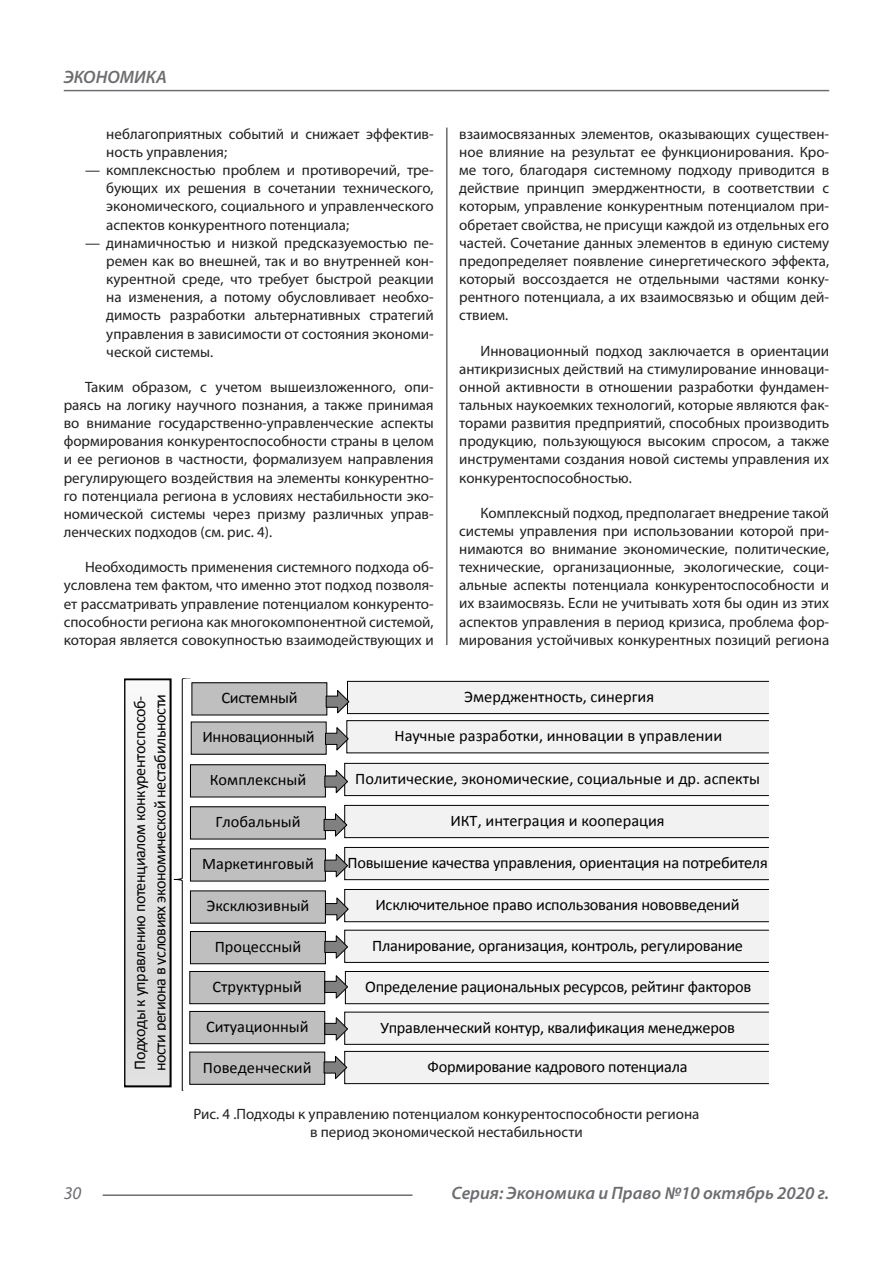
<style>
.page{position:relative;width:893px;height:1263px;background:#fff}
.page>*{position:absolute;margin:0;border:0;box-sizing:border-box;transform-origin:0 0}
.t1{font:italic 600 18px "Myriad Pro";color:#6c6d70}
.t2{font:italic 18px "Myriad Pro";color:#6c6d70}
.t3{font:16.35px "Calibri";letter-spacing:-.025em;color:#000}
.t4{font:16.05px "Calibri";letter-spacing:-.01em;color:#000}
.Статья_текст{font:15px/18.1px "Myriad Pro";color:#231f20;text-align:justify}
</style>
<div class="page">
<hr style="left:446px;top:128px;width:1px;height:1007px;background:#231f20">
<hr style="left:103px;top:1194px;width:309px;height:2px;background:#6c6d70">
<hr style="left:64px;top:90px;width:765px;height:1px;background:#6c6d70">
<div style="left:442px;top:645px;width:11px;height:508px;background:#fff"></div>
<div style="left:191px;top:722px;width:135px;height:32px;background:#bfbfbf"></div>
<div style="left:190px;top:765px;width:135px;height:32px;background:#bfbfbf"></div>
<div style="left:190px;top:764px;width:136px;height:33px;border:1px solid #000"></div>
<div style="left:190px;top:807px;width:135px;height:32px;background:#bfbfbf"></div>
<div style="left:190px;top:849px;width:135px;height:32px;background:#bfbfbf"></div>
<div style="left:190px;top:891px;width:135px;height:32px;background:#bfbfbf"></div>
<div style="left:190px;top:931px;width:135px;height:33px;background:#bfbfbf"></div>
<div style="left:190px;top:931px;width:136px;height:33px;border:1px solid #000"></div>
<div style="left:190px;top:971px;width:135px;height:33px;background:#bfbfbf"></div>
<div style="left:189px;top:971px;width:136px;height:33px;border:1px solid #000"></div>
<div style="left:190px;top:1011px;width:135px;height:33px;background:#bfbfbf"></div>
<div style="left:189px;top:1011px;width:136px;height:33px;border:1px solid #000"></div>
<div style="left:190px;top:1052px;width:135px;height:32px;background:#bfbfbf"></div>
<div style="left:189px;top:1052px;width:136px;height:33px;border:1px solid #000"></div>
<div style="left:347px;top:721px;width:423px;height:32px;background:#f2f2f2"></div>
<div style="left:346px;top:720px;width:424px;height:33px;border:1px solid #000"></div>
<div style="left:124px;top:679px;width:47px;height:407px;background:linear-gradient(to bottom,#f6f6f6,#d4d4d4)"></div>
<div style="left:123px;top:678px;width:49px;height:409px;border:2px solid #000"></div>
<svg style="left:325px;top:727px;width:24px;height:24px"></svg>
<svg style="left:324px;top:763px;width:443px;height:33px"></svg>
<svg style="left:324px;top:805px;width:443px;height:33px"></svg>
<svg style="left:324px;top:847px;width:443px;height:33px"></svg>
<svg style="left:325px;top:889px;width:442px;height:33px"></svg>
<svg style="left:324px;top:930px;width:443px;height:33px"></svg>
<svg style="left:324px;top:971px;width:443px;height:33px"></svg>
<svg style="left:324px;top:1012px;width:443px;height:33px"></svg>
<svg style="left:324px;top:1051px;width:443px;height:33px"></svg>
<svg style="left:173px;top:680px;width:18px;height:409px"></svg>
<div style="left:192px;top:683px;width:135px;height:32px;background:#bfbfbf"></div>
<div style="left:192px;top:682px;width:135px;height:33px;border:1px solid #000"></div>
<svg style="left:326px;top:681px;width:441px;height:33px"></svg>
<div style="left:123px;top:677px;width:647px;height:415px;border:2px solid #fff"></div>
<p class="t1" style="left:64px;top:66px;width:105px">ЭКОНОМИКА</p>
<p class="Статья_текст" style="left:106px;top:124px;width:329px">неблагоприятных событий и снижает эффектив&shy;ность управления;</p>
<p class="Статья_текст" style="left:106px;top:161px;width:329px;text-indent:-21px">— комплексностью проблем и противоречий, тре&shy;бующих их решения в сочетании технического, экономического, социального и управленческого аспектов конкурентного потенциала;</p>
<p class="Статья_текст" style="left:106px;top:233px;width:329px;text-indent:-21px">— динамичностью и низкой предсказуемостью пе&shy;ремен как во внешней, так и во внутренней кон&shy;курентной среде, что требует быстрой реакции на изменения, а потому обусловливает необхо&shy;димость разработки альтернативных стратегий управления в зависимости от состояния экономи&shy;ческой системы.</p>
<p class="Статья_текст" style="left:64px;top:377px;width:371px;text-indent:21px">Таким образом, с учетом вышеизложенного, опи&shy;раясь на логику научного познания, а также принимая во внимание государственно-управленческие аспекты формирования конкурентоспособности страны в целом и ее регионов в частности, формализуем направления регулирующего воздействия на элементы конкурентно&shy;го потенциала региона в условиях нестабильности эко&shy;номической системы через призму различных управ&shy;ленческих подходов (см. рис. 4).</p>
<p class="Статья_текст" style="left:64px;top:558px;width:371px;text-indent:21px">Необходимость применения системного подхода об&shy;условлена тем фактом, что именно этот подход позволя&shy;ет рассматривать управление потенциалом конкуренто&shy;способности региона как многокомпонентной системой, которая является совокупностью взаимодействующих и</p>
<p class="Статья_текст" style="left:459px;top:124px;width:371px">взаимосвязанных элементов, оказывающих существен&shy;ное влияние на результат ее функционирования. Кро&shy;ме того, благодаря системному подходу приводится в действие принцип эмерджентности, в соответствии с которым, управление конкурентным потенциалом при&shy;обретает свойства, не присущи каждой из отдельных его частей. Сочетание данных элементов в единую систему предопределяет появление синергетического эффекта, который воссоздается не отдельными частями конку&shy;рентного потенциала, а их взаимосвязью и общим дей&shy;ствием.</p>
<p class="Статья_текст" style="left:459px;top:341px;width:371px;text-indent:21px">Инновационный подход заключается в ориентации антикризисных действий на стимулирование инноваци&shy;онной активности в отношении разработки фундамен&shy;тальных наукоемких технологий, которые являются фак&shy;торами развития предприятий, способных производить продукцию, пользующуюся высоким спросом, а также инструментами создания новой системы управления их конкурентоспособностью.</p>
<p class="Статья_текст" style="left:459px;top:503px;width:371px;text-indent:21px">Комплексный подход, предполагает внедрение такой системы управления при использовании которой при&shy;нимаются во внимание экономические, политические, технические, организационные, экологические, соци&shy;альные аспекты потенциала конкурентоспособности и их взаимосвязь. Если не учитывать хотя бы один из этих аспектов управления в период кризиса, проблема фор&shy;мирования устойчивых конкурентных позиций региона</p>
<p class="t3" style="left:150px;top:1071px;width:379px;rotate:-90deg">ности региона в условиях экономической нестабильности</p>
<p class="t4" style="left:221px;top:688px;width:78px">Системный</p>
<p class="t4" style="left:464px;top:686px;width:191px">Эмерджентность, синергия</p>
<p class="Статья_текст" style="left:193px;top:1105px;width:507px;text-align:center">Рис. 4 .Подходы к управлению потенциалом конкурентоспособности региона в период экономической нестабильности</p>
<p class="t3" style="left:129px;top:1070px;width:375px;rotate:-90deg">Подходы к управлению потенциалом конкурентоспособ-</p>
<p class="t4" style="left:395px;top:726px;width:329px">Научные разработки, инновации в управлении</p>
<p class="t4" style="left:355px;top:768px;width:406px">Политические, экономические, социальные и др. аспекты</p>
<p class="t4" style="left:450px;top:810px;width:216px">ИКТ, интеграция и кооперация</p>
<p class="t4" style="left:348px;top:852px;width:422px">Повышение качества управления, ориентация на потребителя</p>
<p class="t4" style="left:375px;top:894px;width:366px">Исключительное право использования нововведений</p>
<p class="t4" style="left:372px;top:935px;width:372px">Планирование, организация, контроль, регулирование</p>
<p class="t4" style="left:365px;top:976px;width:388px">Определение рациональных ресурсов, рейтинг факторов</p>
<p class="t4" style="left:380px;top:1017px;width:356px">Управленческий контур, квалификация менеджеров</p>
<p class="t4" style="left:202px;top:727px;width:114px">Инновационный</p>
<p class="t4" style="left:210px;top:770px;width:98px">Комплексный</p>
<p class="t4" style="left:215px;top:812px;width:87px">Глобальный</p>
<p class="t4" style="left:202px;top:854px;width:113px">Маркетинговый</p>
<p class="t4" style="left:206px;top:896px;width:105px">Эксклюзивный</p>
<p class="t4" style="left:215px;top:936px;width:88px">Процессный</p>
<p class="t4" style="left:213px;top:976px;width:91px">Структурный</p>
<p class="t4" style="left:206px;top:1016px;width:104px">Ситуационный</p>
<p class="t4" style="left:203px;top:1057px;width:110px">Поведенческий</p>
<p class="t4" style="left:428px;top:1056px;width:262px">Формирование кадрового потенциала</p>
<p class="t2" style="left:64px;top:1182px;width:19px">30</p>
<p class="t1" style="left:451px;top:1182px;width:379px">Серия: Экономика и Право №10 октябрь 2020 г.</p>
</div>
